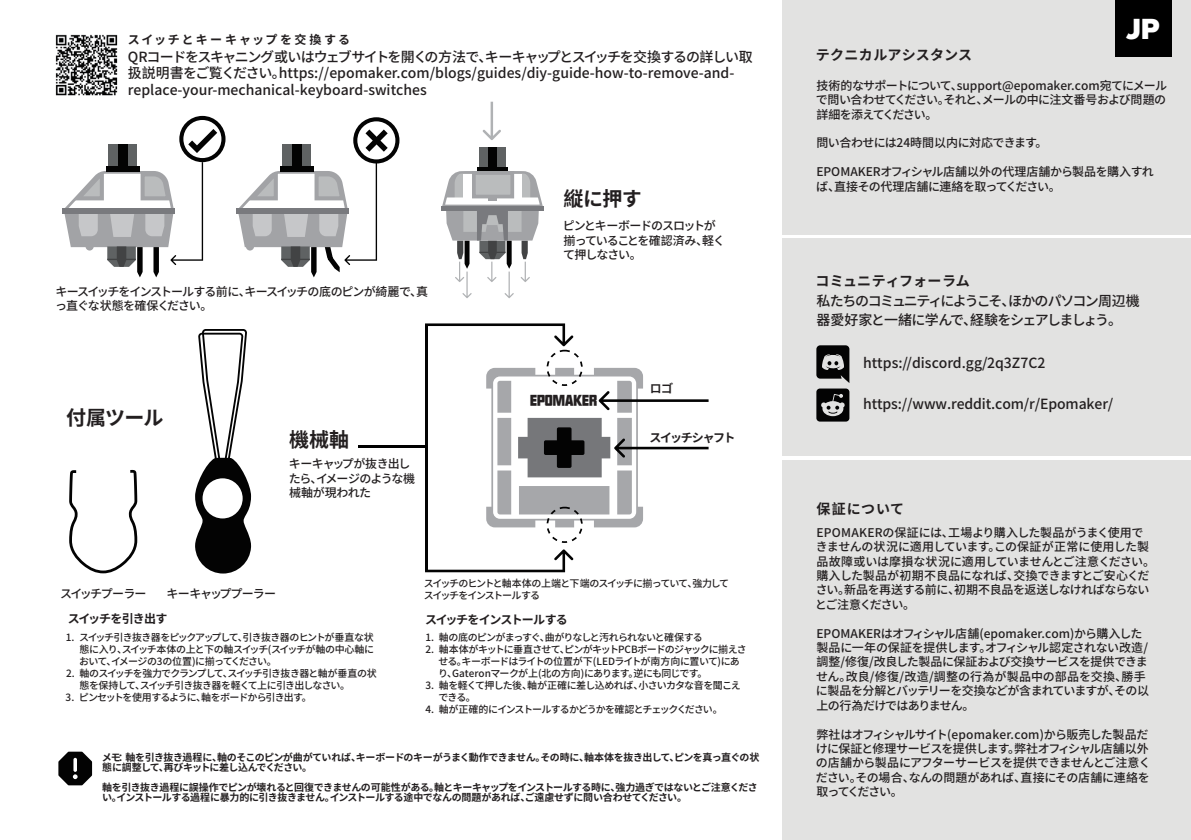
<style>
.page{position:relative;width:1191px;height:840px;background:#fff}
.page>*{position:absolute;margin:0;border:0;box-sizing:border-box;transform-origin:0 0}
.t1{font:700 30px "Noir Pro";color:#fff}
.t2{font:700 20px "Source Han Sans SC";letter-spacing:-.035em;color:#231f20}
.t3{font:14.2px "HY Li Liang Hei J";color:#231f20}
.t4{font:500 14px/16.8px "Source Han Sans SC";letter-spacing:-.01em;color:#231f20}
.t5{font:500 14px/19.2px "Source Han Sans SC";letter-spacing:-.095em;color:#231f20}
.t6{font:700 14px "Source Han Sans SC";letter-spacing:.01em;color:#231f20}
.t7{font:500 12px/14.4px "Source Han Sans SC";letter-spacing:-.045em;color:#231f20}
.t8{font:500 12px/14.4px "Source Han Sans SC";letter-spacing:-.025em;color:#231f20}
.t9{font:500 12px/14.4px "Source Han Sans SC";letter-spacing:-.09em;color:#231f20}
.t10{font:700 12px "Source Han Sans SC";letter-spacing:.165em;color:#231f20}
.t11{font:700 12px "Source Han Sans SC";letter-spacing:-.09em;color:#231f20}
.t12{font:500 12px "Source Han Sans SC";letter-spacing:-.07em;color:#231f20}
.t13{font:700 12px "Source Han Sans SC";letter-spacing:-.06em;color:#231f20}
.t14{font:700 12px "Source Han Sans SC";letter-spacing:-.12em;color:#231f20}
.t15{font:500 12px "Source Han Sans SC";letter-spacing:-.11em;color:#231f20}
.t16{font:12px "Hira Kaku Pro W6";color:#231f20}
.t17{font:500 10px/12px "Source Han Sans SC";letter-spacing:-.08em;color:#231f20}
.t18{font:700 10px/10px "Source Han Sans SC";letter-spacing:-.045em;color:#231f20}
.t19{font:500 10px/12px "Source Han Sans SC";letter-spacing:-.06em;color:#231f20}
.t20{font:500 10px/12px "Source Han Sans SC";letter-spacing:-.055em;color:#231f20}
</style>
<div class="page">
<div style="left:782px;top:0;width:409px;height:234px;background:#e2e2e1"></div>
<div style="left:782px;top:459px;width:409px;height:379px;background:#e2e2e1"></div>
<div style="left:782px;top:238px;width:408px;height:217px;background:#e2e2e1"></div>
<div style="left:1114px;top:0;width:57px;height:57px;background:#000"></div>
<svg style="left:816px;top:345px;width:33px;height:76px"></svg>
<svg style="left:69px;top:469px;width:68px;height:104px"></svg>
<svg style="left:195px;top:329px;width:56px;height:244px"></svg>
<svg style="left:486px;top:367px;width:222px;height:160px"></svg>
<svg style="left:425px;top:549px;width:148px;height:23px"></svg>
<svg style="left:425px;top:323px;width:148px;height:23px"></svg>
<hr style="left:425px;top:324px;width:2px;height:246px;background:#030303">
<div style="left:546px;top:506px;width:37px;height:36px;border:2px dashed #030303;border-radius:50%"></div>
<div style="left:546px;top:349px;width:37px;height:37px;border:2px dashed #030303;border-radius:50%"></div>
<hr style="left:358px;top:445px;width:68px;height:3px;background:#000">
<img style="left:55px;top:34px;width:63px;height:62px">
<svg style="left:58px;top:751px;width:34px;height:33px"></svg>
<svg style="left:62px;top:116px;width:163px;height:162px"></svg>
<svg style="left:236px;top:117px;width:163px;height:161px"></svg>
<div style="left:479px;top:147px;width:26px;height:25px;background:#5f6263"></div>
<div style="left:488px;top:147px;width:9px;height:25px;background:#030303"></div>
<div style="left:477px;top:167px;width:31px;height:5px;background:#030303"></div>
<svg style="left:482px;top:102px;width:19px;height:38px"></svg>
<svg style="left:442px;top:171px;width:101px;height:127px"></svg>
<div style="left:441px;top:206px;width:103px;height:5px;background:#797a7e"></div>
<p class="t10" style="left:128px;top:33px;width:224px">スイッチとキーキャップを交換する</p>
<p class="t4" style="left:128px;top:48px;width:626px">QRコードをスキャニング或いはウェブサイトを開くの方法で、キーキャップとスイッチを交換するの詳しい取扱説明書をご覧ください。https://epomaker.com/blogs/guides/diy-guide-how-to-remove-and&shy;replace-your-mechanical-keyboard-switches</p>
<h2 class="t2" style="left:563px;top:187px;width:80px">縦に押す</h2>
<p class="t9" style="left:55px;top:284px;width:374px">キースイッチをインストールする前に、キースイッチの底のピンが綺麗で、真っ直ぐな状態を確保ください。</p>
<h2 class="t2" style="left:66px;top:406px;width:99px">付属ツール</h2>
<h2 class="t2" style="left:289px;top:428px;width:61px">機械軸</h2>
<p class="t7" style="left:289px;top:456px;width:128px">キーキャップが抜き出したら、イメージのような機械軸が現われた</p>
<p class="t9" style="left:563px;top:219px;width:164px">ピンとキーボードのスロットが揃っていることを確認済み、軽くて押しなさい。</p>
<p class="t3" style="left:530px;top:391px;width:69px">EPOMAKER</p>
<p class="t16" style="left:649px;top:377px;width:25px">ロゴ</p>
<p class="t14" style="left:649px;top:430px;width:87px">スイッチシャフト</p>
<p class="t15" style="left:60px;top:586px;width:88px">スイッチプーラー</p>
<p class="t12" style="left:166px;top:586px;width:111px">キーキャッププーラー</p>
<p class="t13" style="left:68px;top:612px;width:101px">スイッチを引き出す</p>
<p class="t17" style="left:79px;top:631px;width:296px;text-align:justify;text-indent:-13px">1. スイッチ引き抜き器をピックアップして、引き抜き器のヒントが垂直な状態に入り、スイッチ本体の上と下の軸スイッチ(スイッチが軸の中心軸において、イメージの3の位置)に揃ってください。</p>
<p class="t17" style="left:80px;top:667px;width:299px;text-indent:-13px">2. 軸のスイッチを強力でクランプして、スイッチ引き抜き器と軸が垂直の状態を保持して、スイッチ引き抜き器を軽くて上に引き出しなさい。</p>
<p class="t17" style="left:66px;top:691px;width:248px">3. ピンセットを使用するように、軸をボードから引き出す。</p>
<p class="t17" style="left:424px;top:577px;width:307px">スイッチのヒントと軸本体の上端と下端のスイッチに揃っていて、強力してスイッチをインストールする</p>
<p class="t11" style="left:425px;top:612px;width:144px">スイッチをインストールする</p>
<p class="t17" style="left:425px;top:631px;width:279px">1. 軸の底のピンがまっすぐ、曲がりなしと汚れられないと確保する</p>
<p class="t19" style="left:438px;top:643px;width:310px;text-indent:-13px">2. 軸本体がキットに垂直させて、ピンがキットPCBボードのジャックに揃えさせる。キーボードはライトの位置が下(LEDライトが南方向に置いて)にあり、Gateronマークが上(北の方向)にあります。逆にも同じです。</p>
<p class="t20" style="left:438px;top:679px;width:304px;text-indent:-13px">3. 軸を軽くて押した後、軸が正確に差し込めれば、小さいカタな音を聞こえできる。</p>
<p class="t17" style="left:425px;top:703px;width:299px">4. 軸が正確的にインストールするかどうかを確認とチェックください。</p>
<p class="t18" style="left:102px;top:751px;width:659px">メモ：軸を引き抜き過程に、軸のそこのピンが曲がていれば、キーボードのキーがうまく動作できません。その時に、軸本体を抜き出して、ピンを真っ直ぐの状態に調整して、再びキットに差し込んでください。</p>
<p class="t18" style="left:102px;top:781px;width:657px">軸を引き抜き過程に誤操作でピンが壊れると回復できませんの可能性がある。軸とキーキャップをインストールする時に、強力過ぎではないとご注意ください。インストールする過程に暴力的に引き抜きません。インストールする途中でなんの問題があれば、ご遠慮せずに問い合わせてください。</p>
<p class="t6" style="left:816px;top:47px;width:157px">テクニカルアシスタンス</p>
<h1 class="t1" style="left:1125px;top:4px;width:36px">JP</h1>
<p class="t7" style="left:816px;top:78px;width:353px;text-align:justify">技術的なサポートについて、support@epomaker.com宛てにメールで問い合わせてください。それと、メールの中に注文番号および問題の詳細を添えてください。</p>
<p class="t7" style="left:816px;top:136px;width:233px">問い合わせには24時間以内に対応できます。</p>
<p class="t7" style="left:816px;top:165px;width:339px">EPOMAKERオフィシャル店舗以外の代理店舗から製品を購入すれば、直接その代理店舗に連絡を取ってください。</p>
<p class="t6" style="left:815px;top:273px;width:156px">コミュニティフォーラム</p>
<p class="t5" style="left:816px;top:291px;width:325px">私たちのコミュニティにようこそ、ほかのパソコン周辺機器愛好家と一緒に学んで、経験をシェアしましょう。</p>
<p class="t4" style="left:863px;top:354px;width:184px">https://discord.gg/2q3Z7C2</p>
<p class="t4" style="left:863px;top:395px;width:252px">https://www.reddit.com/r/Epomaker/</p>
<p class="t6" style="left:816px;top:500px;width:89px">保証について</p>
<p class="t8" style="left:815px;top:525px;width:341px">EPOMAKERの保証には、工場より購入した製品がうまく使用できませんの状況に適用しています。この保証が正常に使用した製品故障或いは摩損な状況に適用していませんとご注意ください。購入した製品が初期不良品になれば、交換できますとご安心ください。新品を再送する前に、初期不良品を返送しなければならないとご注意ください。</p>
<p class="t7" style="left:816px;top:626px;width:335px">EPOMAKERはオフィシャル店舗(epomaker.com)から購入した製品に一年の保証を提供します。オフィシャル認定されない改造/調整/修復/改良した製品に保証および交換サービスを提供できません。改良/修復/改造/調整の行為が製品中の部品を交換、勝手に製品を分解とバッテリーを交換などが含まれていますが、その以上の行為だけではありません。</p>
<p class="t7" style="left:816px;top:726px;width:336px">弊社はオフィシャルサイト(epomaker.com)から販売した製品だけに保証と修理サービスを提供します。弊社オフィシャル店舗以外の店舗から製品にアフターサービスを提供できませんとご注意ください。その場合、なんの問題があれば、直接にその店舗に連絡を取ってください。</p>
</div>
